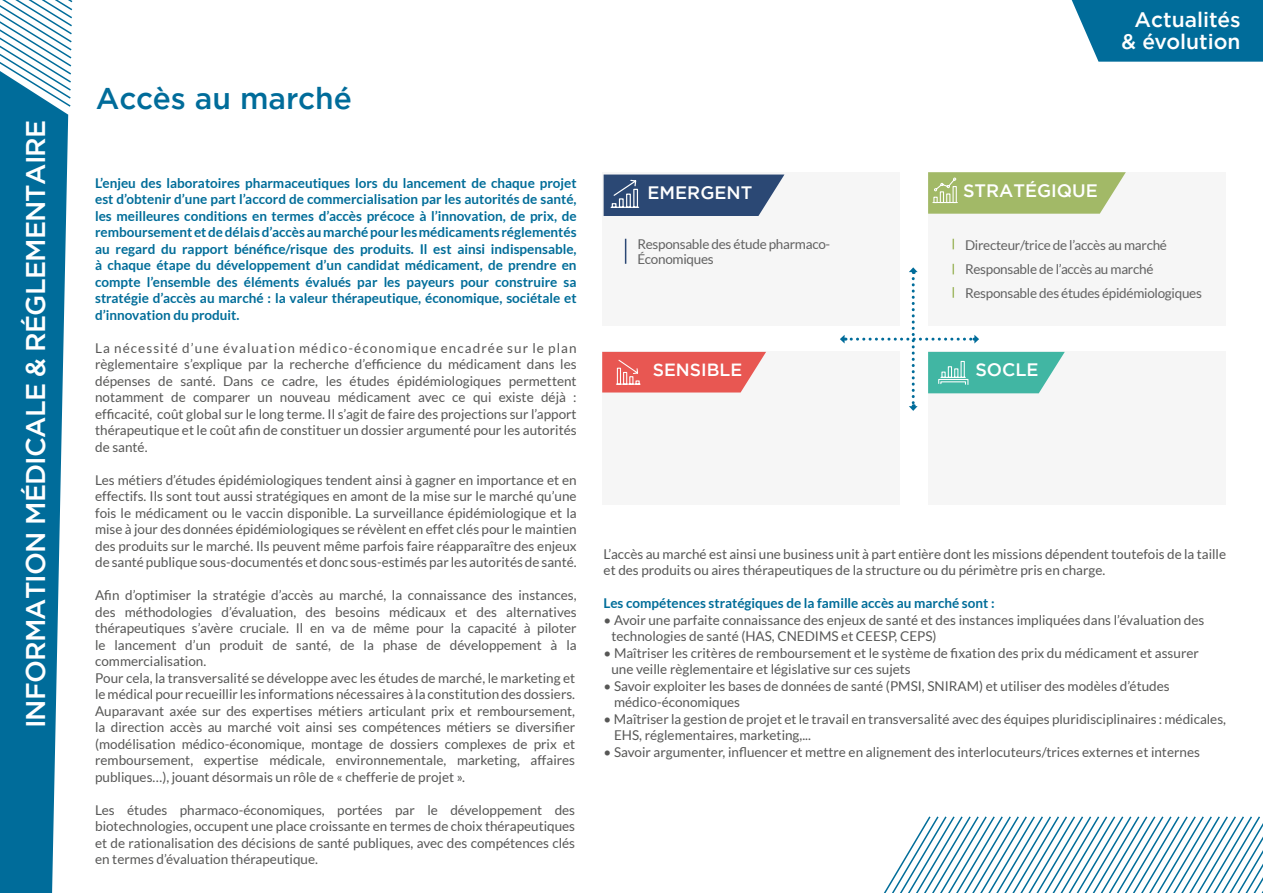
<style>
.page{position:relative;width:1263px;height:893px;background:#fff}
.page>*{position:absolute;margin:0;border:0;box-sizing:border-box;transform-origin:0 0}
.t1{font:500 30px "Gotham";color:#006c9a}
.t2{font:500 27px "Gotham";letter-spacing:-.03em;color:#fff}
.t3{font:500 21px/22.5px "Gotham";color:#fff;text-align:right}
.t4{font:500 18px "Gotham";color:#fff}
.t5{font:500 17.7px "Gotham";color:#fff}
.t6{font:13.5px/16.5px "Lato";color:#575756}
.t7{font:700 13.5px/16.5px "Lato";color:#006d99;text-align:justify}
.t8{font:13.5px/24px "Lato";letter-spacing:-.02em;color:#626262}
</style>
<div class="page">
<svg style="left:0;top:108px;width:68px;height:785px;background:#1d7ca5"></svg>
<svg style="left:0;top:0;width:73px;height:108px"></svg>
<div style="left:928px;top:352px;width:298px;height:153px;background:#f6f6f6"></div>
<div style="left:928px;top:172px;width:298px;height:153px;background:#f6f6f6"></div>
<div style="left:602px;top:352px;width:298px;height:153px;background:#f6f6f6"></div>
<div style="left:602px;top:172px;width:298px;height:153px;background:#f6f6f6"></div>
<svg style="left:928px;top:172px;width:198px;height:42px;background:#aabf75"></svg>
<svg style="left:604px;top:175px;width:180px;height:41px;background:#3e5980"></svg>
<svg style="left:952px;top:239px;width:2px;height:10px"></svg>
<svg style="left:625px;top:239px;width:1px;height:25px"></svg>
<svg style="left:840px;top:264px;width:225px;height:147px"></svg>
<svg style="left:602px;top:352px;width:164px;height:40px;background:#e96762"></svg>
<svg style="left:1072px;top:0;width:191px;height:62px;background:#1276a1"></svg>
<svg style="left:884px;top:816px;width:379px;height:77px"></svg>
<h2 class="t2" style="left:18px;top:728px;width:610px;rotate:-90deg">INFORMATION MÉDICALE &amp; RÉGLEMENTAIRE</h2>
<h1 class="t1" style="left:96px;top:79px;width:258px">Accès au marché</h1>
<p class="t7" style="left:95px;top:174px;width:483px">L’enjeu des laboratoires pharmaceutiques lors du lancement de chaque projet est d’obtenir d’une part l’accord de commercialisation par les autorités de santé, les meilleures conditions en termes d’accès précoce à l’innovation, de prix, de remboursement et de délais d’accès au marché pour les médicaments réglementés au regard du rapport bénéfice/risque des produits. Il est ainsi indispensable, à chaque étape du développement d’un candidat médicament, de prendre en compte l’ensemble des éléments évalués par les payeurs pour construire sa stratégie d’accès au marché : la valeur thérapeutique, économique, sociétale et d’innovation du produit.</p>
<p class="t6" style="left:95px;top:339px;width:483px;text-align:justify">La nécessité d’une évaluation médico-économique encadrée sur le plan règlementaire s’explique par la recherche d’efficience du médicament dans les dépenses de santé. Dans ce cadre, les études épidémiologiques permettent notamment de comparer un nouveau médicament avec ce qui existe déjà : efficacité, coût global sur le long terme. Il s’agit de faire des projections sur l’apport thérapeutique et le coût afin de constituer un dossier argumenté pour les autorités de santé.</p>
<p class="t6" style="left:95px;top:471px;width:483px;text-align:justify">Les métiers d’études épidémiologiques tendent ainsi à gagner en importance et en effectifs. Ils sont tout aussi stratégiques en amont de la mise sur le marché qu’une fois le médicament ou le vaccin disponible. La surveillance épidémiologique et la mise à jour des données épidémiologiques se révèlent en effet clés pour le maintien des produits sur le marché. Ils peuvent même parfois faire réapparaître des enjeux de santé publique sous-documentés et donc sous-estimés par les autorités de santé.</p>
<p class="t6" style="left:95px;top:587px;width:483px">Afin d’optimiser la stratégie d’accès au marché, la connaissance des instances, des méthodologies d’évaluation, des besoins médicaux et des alternatives thérapeutiques s’avère cruciale. Il en va de même pour la capacité à piloter le lancement d’un produit de santé, de la phase de développement à la commercialisation.<br>Pour cela, la transversalité se développe avec les études de marché, le marketing et le médical pour recueillir les informations nécessaires à la constitution des dossiers.<br>Auparavant axée sur des expertises métiers articulant prix et remboursement, la direction accès au marché voit ainsi ses compétences métiers se diversifier (modélisation médico-économique, montage de dossiers complexes de prix et remboursement, expertise médicale, environnementale, marketing, affaires publiques…), jouant désormais un rôle de « chefferie de projet ».</p>
<p class="t6" style="left:95px;top:801px;width:482px;text-align:justify">Les études pharmaco-économiques, portées par le développement des biotechnologies, occupent une place croissante en termes de choix thérapeutiques et de rationalisation des décisions de santé publiques, avec des compétences clés en termes d’évaluation thérapeutique.</p>
<h3 class="t3" style="left:1122px;top:8px;width:121px">Actualités &amp; évolution</h3>
<h3 class="t4" style="left:647px;top:181px;width:106px">EMERGENT</h3>
<h3 class="t4" style="left:963px;top:179px;width:136px">STRATÉGIQUE</h3>
<p class="t8" style="left:637px;top:236px;width:194px;line-height:15px">Responsable des étude pharmaco-<br>Économiques</p>
<p class="t8" style="left:965px;top:233px;width:238px">Directeur/trice de l’accès au marché<br>Responsable de l’accès au marché<br>Responsable des études épidémiologiques</p>
<h3 class="t5" style="left:653px;top:358px;width:91px">SENSIBLE</h3>
<h3 class="t4" style="left:975px;top:358px;width:65px">SOCLE</h3>
<p class="t6" style="left:604px;top:546px;width:624px">L’accès au marché est ainsi une business unit à part entière dont les missions dépendent toutefois de la taille et des produits ou aires thérapeutiques de la structure ou du périmètre pris en charge.</p>
<p class="t7" style="left:604px;top:595px;width:393px">Les compétences stratégiques de la famille accès au marché sont :</p>
<p class="t6" style="left:611px;top:612px;width:594px;text-indent:-8px">• Avoir une parfaite connaissance des enjeux de santé et des instances impliquées dans l’évaluation des technologies de santé (HAS, CNEDIMS et CEESP, CEPS)</p>
<p class="t6" style="left:611px;top:645px;width:589px;text-indent:-8px">• Maîtriser les critères de remboursement et le système de fixation des prix du médicament et assurer une veille règlementaire et législative sur ces sujets</p>
<p class="t6" style="left:614px;top:678px;width:557px;text-indent:-10px">• Savoir exploiter les bases de données de santé (PMSI, SNIRAM) et utiliser des modèles d’études médico-économiques</p>
<p class="t6" style="left:614px;top:711px;width:613px;text-indent:-10px">• Maîtriser la gestion de projet et le travail en transversalité avec des équipes pluridisciplinaires : médicales,<br>EHS, réglementaires, marketing,...</p>
<p class="t6" style="left:604px;top:744px;width:598px">• Savoir argumenter, influencer et mettre en alignement des interlocuteurs/trices externes et internes</p>
</div>
